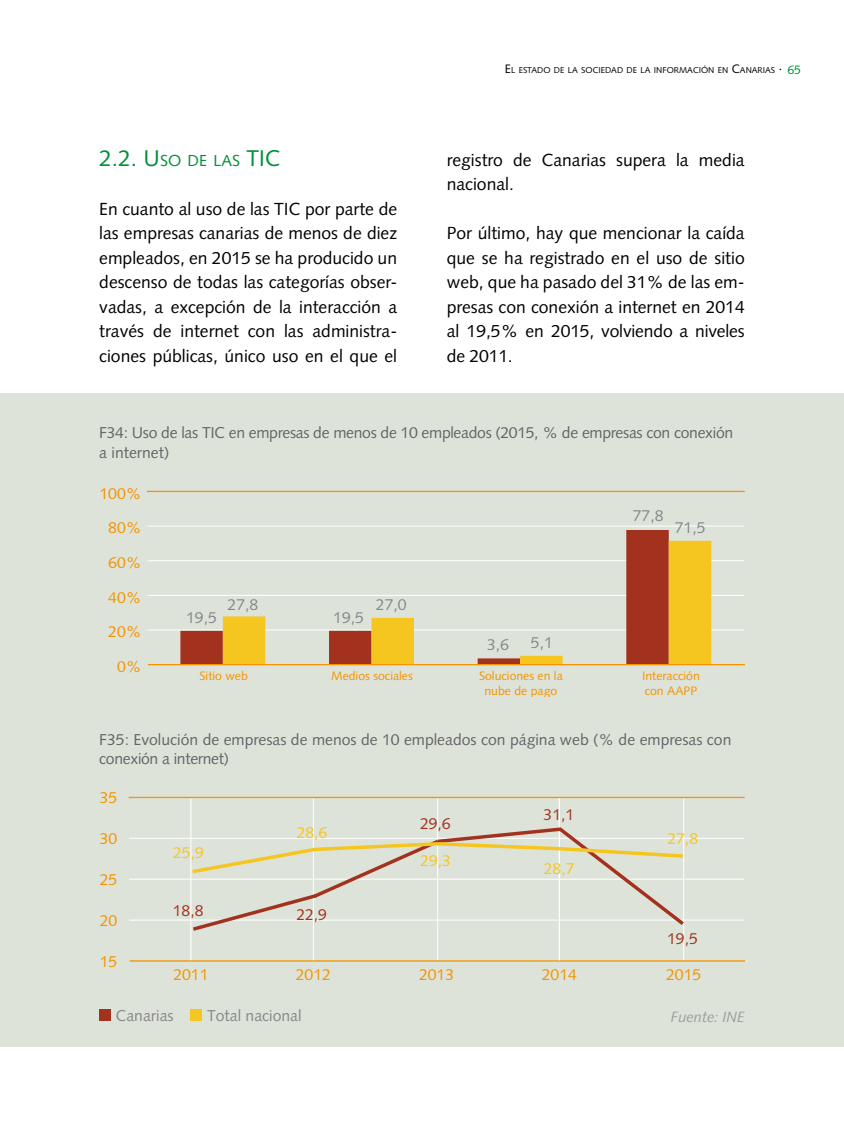
<style>
.page{position:relative;width:844px;height:1141px;background:#fff}
.page>*{position:absolute;margin:0;border:0;box-sizing:border-box;transform-origin:0 0}
.t1{font:22.75px "Syntax";color:#009037}
.t2{font:17.5px/24.5px "Syntax";color:#000;text-align:justify}
.t3{font:15.75px/19.2px "Syntax";color:#646567}
.t4{font:15.75px/19.2px "Syntax";letter-spacing:-.02em;color:#646567}
.t5{font:15.75px "Syntax";color:#87888a}
.t6{font:15.75px/34.6px "Syntax";color:#f39400;text-align:right}
.t7{font:15.75px "Syntax";color:#a2321d}
.t8{font:15.75px "Syntax";color:#f5c620}
.t9{font:italic 14.88px "Syntax";letter-spacing:-.005em;color:#9c9e9f}
.t10{font:12.25px/14.7px "Syntax";color:#f39400;text-align:center}
.t11{font:8.58px "Syntax";color:#000}
.s1{font-size:15.92px}
.s2{font-size:12.25px}
.s3{font-size:12.25px;color:#009037}
</style>
<div class="page">
<div style="left:0;top:393px;width:843px;height:654px;background:#dee3da"></div>
<div style="left:99px;top:1010px;width:12px;height:11px;background:#a2321d"></div>
<div style="left:190px;top:1010px;width:12px;height:11px;background:#f5c620"></div>
<hr style="left:147px;top:629px;width:596px;height:1px;background:#fff">
<hr style="left:147px;top:595px;width:596px;height:1px;background:#fff">
<hr style="left:147px;top:560px;width:596px;height:1px;background:#fff">
<hr style="left:147px;top:526px;width:596px;height:1px;background:#fff">
<hr style="left:147px;top:491px;width:596px;height:1px;background:#f39400">
<svg style="left:180px;top:530px;width:488px;height:134px"></svg>
<svg style="left:223px;top:541px;width:488px;height:123px"></svg>
<hr style="left:148px;top:664px;width:596px;height:1px;background:#f39400">
<hr style="left:437px;top:797px;width:1px;height:163px;background:#fff">
<hr style="left:683px;top:797px;width:1px;height:163px;background:#fff">
<hr style="left:129px;top:920px;width:614px;height:1px;background:#fff">
<hr style="left:129px;top:879px;width:614px;height:1px;background:#fff">
<hr style="left:129px;top:838px;width:614px;height:1px;background:#fff">
<hr style="left:130px;top:960px;width:614px;height:2px;background:#f39400">
<hr style="left:313px;top:797px;width:1px;height:163px;background:#fff">
<hr style="left:190px;top:797px;width:1px;height:163px;background:#fff">
<hr style="left:558px;top:797px;width:1px;height:163px;background:#fff">
<hr style="left:129px;top:797px;width:614px;height:1px;background:#f39400">
<svg style="left:189px;top:826px;width:498px;height:107px"></svg>
<svg style="left:189px;top:840px;width:497px;height:36px"></svg>
<h1 class="t1" style="left:99px;top:145px;width:183px">2.2. U<span class="s1">SO DE LAS</span> TIC</h1>
<p class="t2" style="left:99px;top:197px;width:299px">En cuanto al uso de las TI C por parte de las empresas canarias de menos de diez empleados, en 2015 se ha producido un descenso de todas las categorías obser&shy;vadas, a excepción de la interacción a través de internet con las administra&shy;ciones públicas, único uso en el que el</p>
<p class="t11" style="left:504px;top:65px;width:297px"><span class="s2">E</span> L ESTADO DE LA SOCIEDAD DE LA INFORMACIÓN EN <span class="s2">C</span>ANARIAS <span class="s2">·</span> <span class="s3">65</span></p>
<p class="t2" style="left:446px;top:147px;width:299px">registro de Canarias supera la media nacional.</p>
<p class="t2" style="left:446px;top:221px;width:299px">Por último, hay que mencionar la caída que se ha registrado en el uso de sitio web, que ha pasado del 31% de las em&shy;presas con conexión a internet en 2014 al 19,5% en 2015, volviendo a niveles de 2011.</p>
<p class="t4" style="left:99px;top:423px;width:635px">F34: Uso de las TI C en empresas de menos de 10 empleados (2015, % de empresas con conexión a internet)</p>
<p class="t6" style="left:99px;top:476px;width:44px">100%<br>80%<br>60%<br>40%<br>20%<br>0%</p>
<p class="t5" style="left:186px;top:609px;width:32px">19,5</p>
<p class="t5" style="left:227px;top:595px;width:32px">27,8</p>
<p class="t5" style="left:333px;top:609px;width:32px">19,5</p>
<p class="t5" style="left:376px;top:595px;width:32px">27,0</p>
<p class="t5" style="left:487px;top:635px;width:23px">3,6</p>
<p class="t5" style="left:531px;top:633px;width:23px">5,1</p>
<p class="t5" style="left:632px;top:507px;width:32px">77,8</p>
<p class="t5" style="left:674px;top:518px;width:32px">71,5</p>
<p class="t10" style="left:199px;top:669px;width:50px">Sitio web</p>
<p class="t10" style="left:331px;top:669px;width:83px">Medios sociales</p>
<p class="t10" style="left:479px;top:669px;width:85px">Soluciones en la nube de pago</p>
<p class="t10" style="left:642px;top:669px;width:59px;text-align:left">Interacción con AAPP</p>
<p class="t3" style="left:99px;top:730px;width:633px">F35: Evolución de empresas de menos de 10 empleados con página web (% de empresas con conexión a internet)</p>
<p class="t6" style="left:100px;top:781px;width:19px">35</p>
<p class="t6" style="left:100px;top:821px;width:19px">30</p>
<p class="t6" style="left:100px;top:862px;width:19px">25</p>
<p class="t6" style="left:100px;top:903px;width:19px">20</p>
<p class="t6" style="left:100px;top:944px;width:19px">15</p>
<p class="t8" style="left:173px;top:843px;width:32px">25,9</p>
<p class="t7" style="left:173px;top:901px;width:32px">18,8</p>
<p class="t8" style="left:296px;top:824px;width:32px">28,6</p>
<p class="t7" style="left:296px;top:905px;width:32px">22,9</p>
<p class="t7" style="left:420px;top:815px;width:32px">29,6</p>
<p class="t8" style="left:420px;top:851px;width:32px">29,3</p>
<p class="t6" style="left:173px;top:958px;width:37px">2011</p>
<p class="t6" style="left:296px;top:958px;width:37px">2012</p>
<p class="t6" style="left:419px;top:958px;width:37px">2013</p>
<p class="t5" style="left:116px;top:1006px;width:59px">Canarias</p>
<p class="t5" style="left:207px;top:1006px;width:96px">total nacional</p>
<p class="t7" style="left:543px;top:805px;width:32px">31,1</p>
<p class="t8" style="left:543px;top:859px;width:32px">28,7</p>
<p class="t8" style="left:667px;top:829px;width:32px">27,8</p>
<p class="t7" style="left:667px;top:930px;width:32px">19,5</p>
<p class="t6" style="left:541px;top:958px;width:37px">2014</p>
<p class="t6" style="left:666px;top:958px;width:37px">2015</p>
<p class="t9" style="left:670px;top:1008px;width:75px">Fuente: INE</p>
</div>
